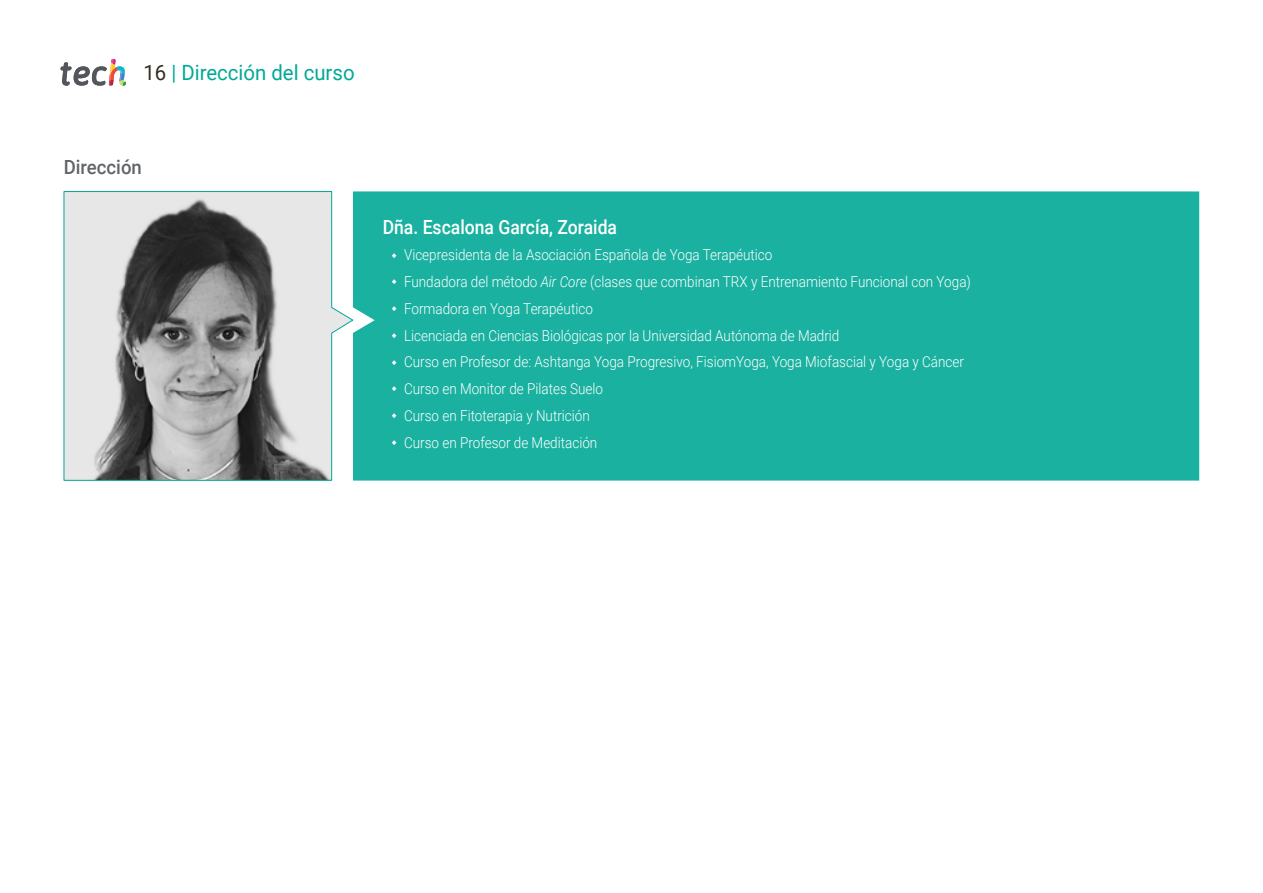
<style>
.page{position:relative;width:1263px;height:893px;background:#fff}
.page>*{position:absolute;margin:0;border:0;box-sizing:border-box;transform-origin:0 0}
.t1{font:21px "Roboto";color:#00a996}
.t2{font:500 19.5px "Roboto";color:#fff;scale:.9 1}
.t3{font:500 19.5px "Roboto";color:#61646a;scale:.95 1}
.t4{font:300 15px/26.7px "Roboto";color:#fff;scale:.9 1}
.s1{color:#312e20}
.s2{font-style:italic}
</style>
<div class="page">
<div style="left:353px;top:191px;width:846px;height:290px;background:#1ab1a0"></div>
<svg style="left:64px;top:191px;width:289px;height:290px"></svg>
<svg style="left:61px;top:59px;width:65px;height:27px"></svg>
<svg style="left:392px;top:253px;width:5px;height:5px"></svg>
<svg style="left:392px;top:279px;width:5px;height:5px"></svg>
<svg style="left:392px;top:306px;width:5px;height:5px"></svg>
<svg style="left:392px;top:333px;width:5px;height:5px"></svg>
<svg style="left:392px;top:360px;width:5px;height:5px"></svg>
<svg style="left:392px;top:386px;width:5px;height:5px"></svg>
<svg style="left:392px;top:413px;width:5px;height:5px"></svg>
<svg style="left:392px;top:440px;width:5px;height:5px"></svg>
<h1 class="t1" style="left:144px;top:57px;width:213px"><span class="s1">16</span> | Dirección del curso</h1>
<h2 class="t3" style="left:64px;top:154px;width:84px">Dirección</h2>
<h2 class="t2" style="left:383px;top:213px;width:262px">Dña. Escalona García, Zoraida</h2>
<p class="t4" style="left:404px;top:241px;width:631px">Vicepresidenta de la Asociación Española de Yoga Terapéutico<br>Fundadora del método <span class="s2">Air Core</span> (clases que combinan TRX y Entrenamiento Funcional con Yoga)<br>Formadora en Yoga Terapéutico<br>Licenciada en Ciencias Biológicas por la Universidad Autónoma de Madrid<br>Curso en Profesor de: Ashtanga Yoga Progresivo, FisiomYoga, Yoga Miofascial y Yoga y Cáncer Curso en Monitor de Pilates Suelo<br>Curso en Fitoterapia y Nutrición<br>Curso en Profesor de Meditación</p>
</div>
